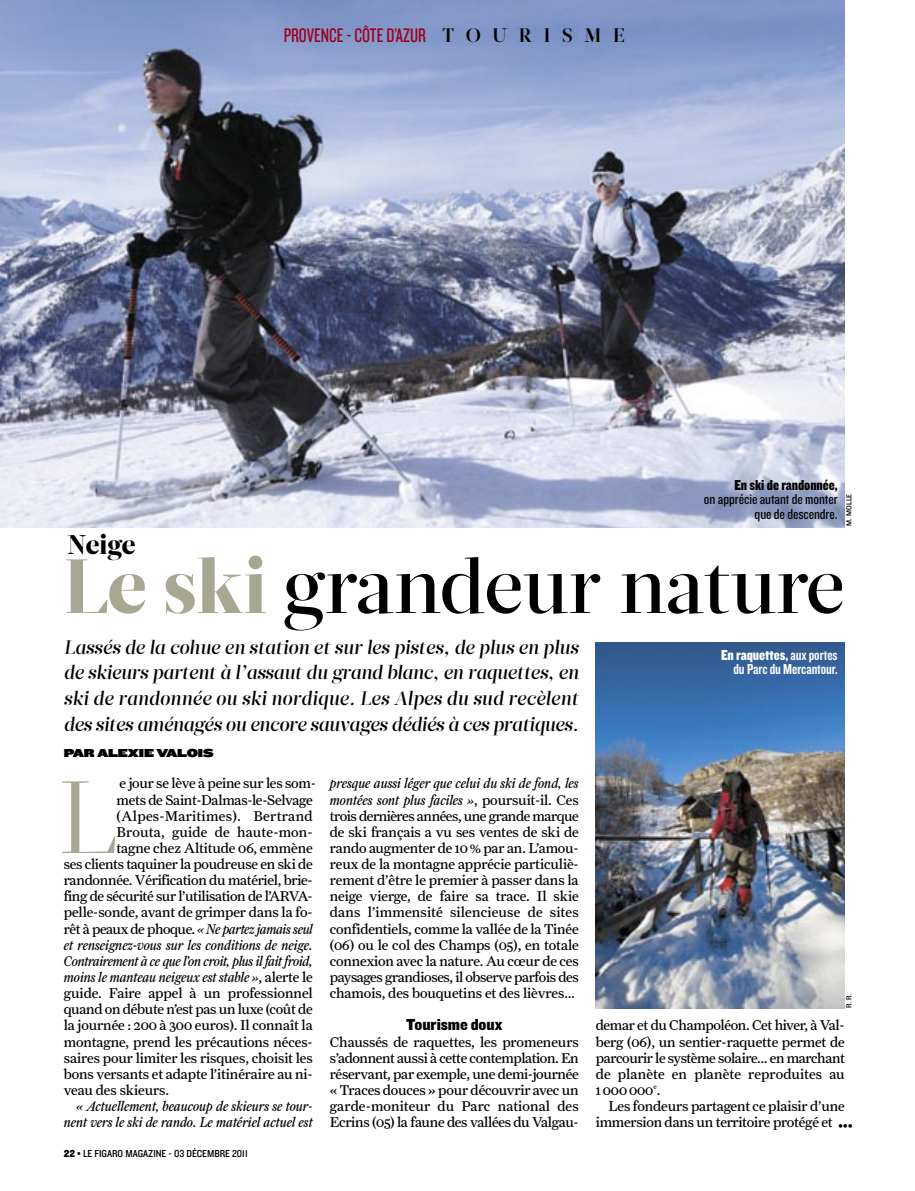
<style>
.page{position:relative;width:915px;height:1191px;background:#fff}
.page>*{position:absolute;margin:0;border:0;box-sizing:border-box;transform-origin:0 0}
.t1{font:102.15px "Glosa Display";color:#a8a792}
.t2{font:500 76.5px "Glosa Display";letter-spacing:-.01em;color:#000}
.t3{font:900 27px "Glosa Display";letter-spacing:-.01em;color:#000}
.t4{font:20.4px "Knockout HTF28 Junior Featherwt";color:#9f001b}
.t5{font:italic 500 19.5px/25.8px "Glosa Display";letter-spacing:-.02em;color:#000;text-align:justify}
.t6{font:16.5px "Knockout HTF71 Full Middlewt";letter-spacing:-.005em;color:#000}
.t7{font:15px/14.2px "Knockout HTF29 Junior Liteweight";letter-spacing:-.005em;color:#000;text-align:right}
.t8{font:15px "Knockout HTF70 Full Welterwt";letter-spacing:-.005em;color:#fff}
.t9{font:15px "Knockout HTF49 Liteweight";letter-spacing:-.005em;color:#fff}
.t10{font:15px "Knockout HTF70 Full Welterwt";letter-spacing:-.005em;color:#000}
.t11{font:14.25px/16.2px "Farnham Text";letter-spacing:-.015em;color:#000;text-align:justify}
.t12{font:italic 14.25px/16.2px "Farnham Display";letter-spacing:-.005em;color:#000;text-align:justify;scale:.95 1}
.t13{font:13.8px "Farnham Text";color:#000}
.t14{font:12px "Knockout HTF94 Ultmt Sumo";letter-spacing:-.015em;color:#000}
.t15{font:10.5px "Knockout HTF30 Junior Welterwt";color:#000}
.t16{font:7.5px "Knockout HTF31 Junior Middlewt";color:#000}
.s1{font-family:"Glosa Display";font-weight:700;font-size:19.5px;color:#000}
.s2{font-weight:900;color:#a8a792}
.s3{font-family:"Farnham Text";font-style:normal}
.s4{font-family:"Knockout HTF71 Full Middlewt"}
.s5{font-family:"Knockout HTF49 Liteweight"}
</style>
<div class="page">
<img style="left:0;top:0;width:844px;height:527px">
<img style="left:595px;top:642px;width:249px;height:366px">
<h3 class="t4" style="left:283px;top:29px;width:342px">PROVENCE - CÔTE D’AZUR <span class="s1">T O U R I S M E</span></h3>
<p class="t10" style="left:734px;top:480px;width:105px">En ski de randonnée,</p>
<p class="t7" style="left:703px;top:493px;width:135px">on apprécie autant de monter que de descendre.</p>
<p class="t16" style="left:846px;top:525px;width:34px;rotate:-90deg">M. MOLLE</p>
<h3 class="t3" style="left:67px;top:534px;width:70px">Neige</h3>
<h2 class="t2" style="left:64px;top:557px;width:782px"><span class="s2">Le ski</span> grandeur nature</h2>
<p class="t5" style="left:64px;top:636px;width:516px">Lassés de la cohue en station et sur les pistes, de plus en plus de skieurs partent à l’assaut du grand blanc, en raquettes, en ski de randonnée ou ski nordique. Les Alpes du sud recèlent des sites aménagés ou encore sauvages dédiés à ces pratiques.</p>
<p class="t14" style="left:64px;top:748px;width:151px">PAR ALEXIE VALOIS</p>
<p class="t11" style="left:64px;top:776px;width:253px;text-align:right">e jour se lève à peine sur les som-<br>mets de Saint-Dalmas-le-Selvage (Alpes-Maritimes). Bertrand<br>Brouta, guide de haute-mon-<br>tagne chez Altitude 06, emmène<br>ses clients taquiner la poudreuse en ski de randonnée. Vérification du matériel, brie&shy;fing de sécurité sur l’utilisation de l’ARVA&shy;pelle-sonde, avant de grimper dans la fo-</p>
<p class="t12" style="left:64px;top:921px;width:263px"><span class="s3">rêt à peaux de phoque.</span> « Ne partez jamais seul et renseignez-vous sur les conditions de neige.<br>Contrairement à ce que l’on croit, plus il fait froid, moins le manteau neigeux est stable »<span class="s3">, alerte le</span></p>
<p class="t11" style="left:64px;top:986px;width:250px">guide. Faire appel à un professionnel quand on débute n’est pas un luxe (coût de la journée : 200 à 300 euros). Il connaît la montagne, prend les précautions néces&shy;saires pour limiter les risques, choisit les bons versants et adapte l’itinéraire au ni&shy;veau des skieurs.</p>
<p class="t12" style="left:64px;top:1099px;width:263px;text-align:right">« Actuellement, beaucoup de skieurs se tour&shy;nent vers le ski de rando. Le matériel actuel est</p>
<h1 class="t1" style="left:58px;top:780px;width:61px">L</h1>
<p class="t15" style="left:64px;top:1149px;width:185px"><span class="s4">22 •</span> LE FIGARO MAGAZINE - 03 DÉCEMBRE 2011</p>
<p class="t12" style="left:330px;top:776px;width:263px">presque aussi léger que celui du ski de fond, les montées sont plus faciles »<span class="s3">, poursuit-il. Ces</span></p>
<p class="t11" style="left:330px;top:808px;width:250px">trois dernières années, une grande marque de ski français a vu ses ventes de ski de rando augmenter de 10 % par an. L’amou&shy;reux de la montagne apprécie particuliè&shy;rement d’être le premier à passer dans la neige vierge, de faire sa trace. Il skie dans l’immensité silencieuse de sites confidentiels, comme la vallée de la Tinée (06) ou le col des Champs (05), en totale connexion avec la nature. Au cœur de ces paysages grandioses, il observe parfois des chamois, des bouquetins et des lièvres…</p>
<p class="t6" style="left:406px;top:1019px;width:98px">Tourisme doux</p>
<p class="t11" style="left:330px;top:1034px;width:250px">Chaussés de raquettes, les promeneurs s’adonnent aussi à cette contemplation. En réservant, par exemple, une demi-journée « Traces douces » pour découvrir avec un garde-moniteur du Parc national des Ecrins (05) la faune des vallées du Valgau-</p>
<p class="t8" style="left:720px;top:650px;width:118px">En raquettes, <span class="s5">aux portes</span></p>
<p class="t9" style="left:733px;top:664px;width:106px">du Parc du Mercantour.</p>
<p class="t16" style="left:846px;top:1008px;width:16px;rotate:-90deg">R. R.</p>
<p class="t11" style="left:595px;top:1018px;width:250px">demar et du Champoléon. Cet hiver, à Val&shy;berg (06), un sentier-raquette permet de parcourir le système solaire… en marchant de planète en planète reproduites au 1 000 000<sup>e</sup>.</p>
<p class="t11" style="left:595px;top:1099px;width:250px;text-indent:13px">Les fondeurs partagent ce plaisir d’une immersion dans un territoire protégé et</p>
<p class="t13" style="left:837px;top:1119px;width:16px">•••</p>
</div>
